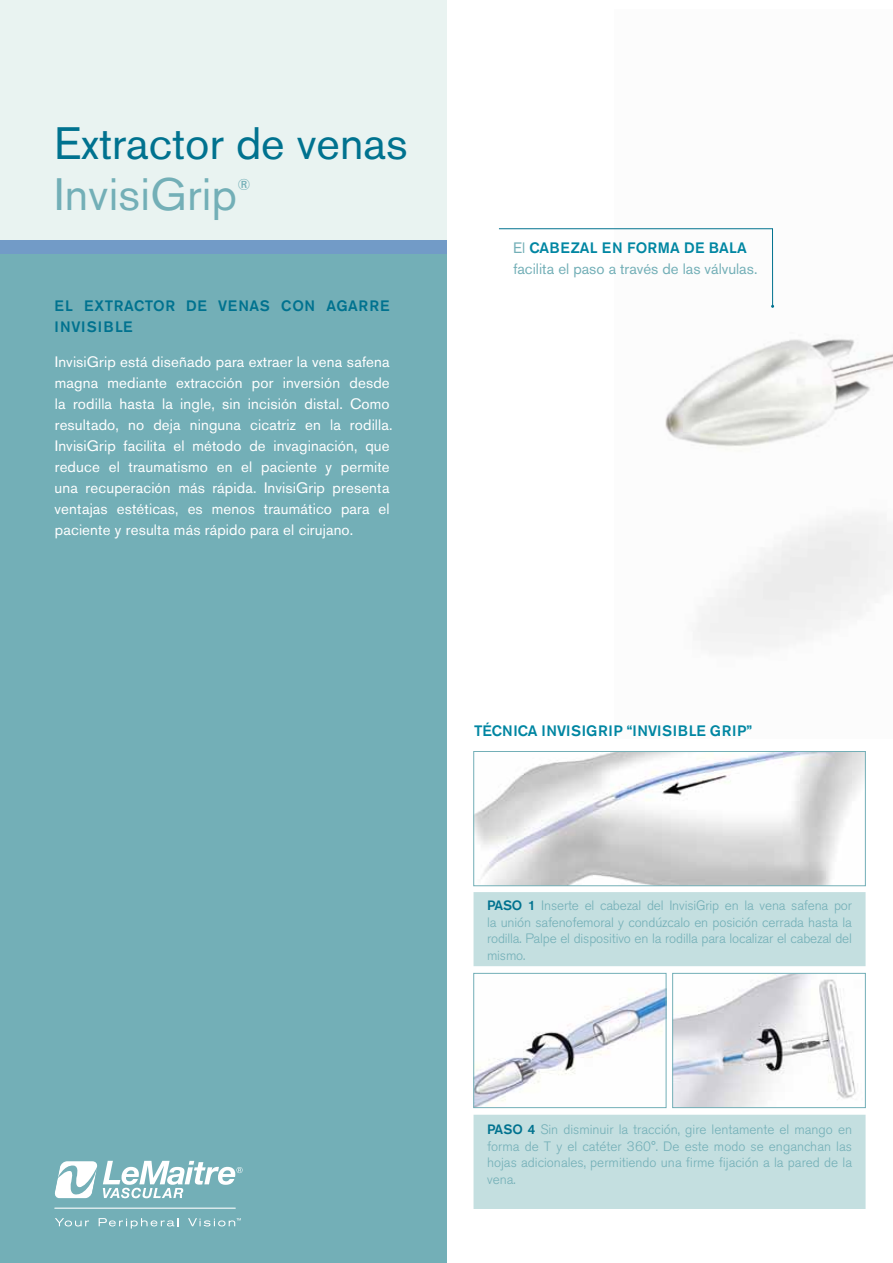
<style>
.page{position:relative;width:893px;height:1263px;background:#fff}
.page>*{position:absolute;margin:0;border:0;box-sizing:border-box;transform-origin:0 0}
.t1{font:45px "Akzidenz Grotesk BE";color:#00728f}
.t2{font:45px "Akzidenz Grotesk BE";letter-spacing:.01em;color:#73afb7}
.t3{font:15.75px "Akzidenz Grotesk BE";color:#73afb7}
.t4{font:15px/21px "Akzidenz Grotesk BE";letter-spacing:.01em;color:#fff}
.t5{font:15px/21px "Akzidenz Grotesk BE";color:#73afb7}
.t6{font:500 15px/21px "Akzidenz Grotesk BE";letter-spacing:.04em;color:#00728f}
.t7{font:500 15px "Akzidenz Grotesk BE";letter-spacing:.04em;color:#0086a2}
.t8{font:300 13.5px/16.5px "Akzidenz Grotesk BE";letter-spacing:-.005em;color:#73afb7;text-align:justify}
.s1{font-weight:500;color:#0086a2}
.s2{font-weight:500;color:#00728f}
</style>
<div class="page">
<img style="left:665px;top:306px;width:228px;height:341px">
<svg style="left:499px;top:228px;width:275px;height:80px"></svg>
<div style="left:0;top:0;width:446px;height:241px;background:#e9f3f1"></div>
<div style="left:0;top:253px;width:446px;height:1010px;background:#73afb7"></div>
<div style="left:0;top:240px;width:446px;height:13px;background:#729bc7"></div>
<img style="left:475px;top:988px;width:189px;height:118px">
<div style="left:473px;top:973px;width:193px;height:135px;border:1px solid #73afb7"></div>
<img style="left:674px;top:975px;width:182px;height:131px">
<div style="left:672px;top:973px;width:194px;height:135px;border:1px solid #73afb7"></div>
<img style="left:475px;top:753px;width:389px;height:131px">
<div style="left:473px;top:751px;width:393px;height:135px;border:1px solid #73afb7"></div>
<div style="left:473px;top:1114px;width:392px;height:95px;background:#c4dfe0"></div>
<div style="left:473px;top:892px;width:392px;height:74px;background:#c4dfe0"></div>
<hr style="left:55px;top:1208px;width:180px;height:1px;background:#fff">
<svg style="left:55px;top:1218px;width:34px;height:8px"></svg>
<svg style="left:99px;top:1218px;width:80px;height:10px"></svg>
<svg style="left:188px;top:1218px;width:53px;height:8px"></svg>
<svg style="left:54px;top:1161px;width:189px;height:37px"></svg>
<h1 class="t1" style="left:54px;top:116px;width:355px">Extractor de venas</h1>
<h1 class="t2" style="left:54px;top:167px;width:185px">InvisiGrip</h1>
<p class="t3" style="left:237px;top:175px;width:15px">®</p>
<p class="t6" style="left:55px;top:295px;width:337px">EL EXTRACTOR DE VENAS CON AGARRE<br>INVISIBLE</p>
<p class="t4" style="left:55px;top:351px;width:339px">InvisiGrip está diseñado para extraer la vena safena magna mediante extracción por inversión desde la rodilla hasta la ingle, sin incisión distal. Como resultado, no deja ninguna cicatriz en la rodilla.<br>InvisiGrip facilita el método de invaginación, que reduce el traumatismo en el paciente y permite una recuperación más rápida. InvisiGrip presenta ventajas estéticas, es menos traumático para el paciente y resulta más rápido para el cirujano.</p>
<p class="t5" style="left:513px;top:237px;width:246px">El <span class="s1">CABEZAL EN FORMA DE BALA </span>facilita el paso a través de las válvulas.</p>
<p class="t7" style="left:474px;top:722px;width:279px">TÉCNICA INVISIGRIP “INVISIBLE GRIP”</p>
<p class="t8" style="left:487px;top:897px;width:366px"><span class="s2">PASO 1</span> Inserte el cabezal del InvisiGrip en la vena safena por la unión safenofemoral y condúzcalo en posición cerrada hasta la rodilla. Palpe el dispositivo en la rodilla para localizar el cabezal del mismo.</p>
<p class="t8" style="left:487px;top:1121px;width:367px"><span class="s2">PASO 4</span> Sin disminuir la tracción, gire lentamente el mango en forma de T y el catéter 360°. De este modo se enganchan las hojas adicionales, permitiendo una firme fijación a la pared de la vena.</p>
</div>
